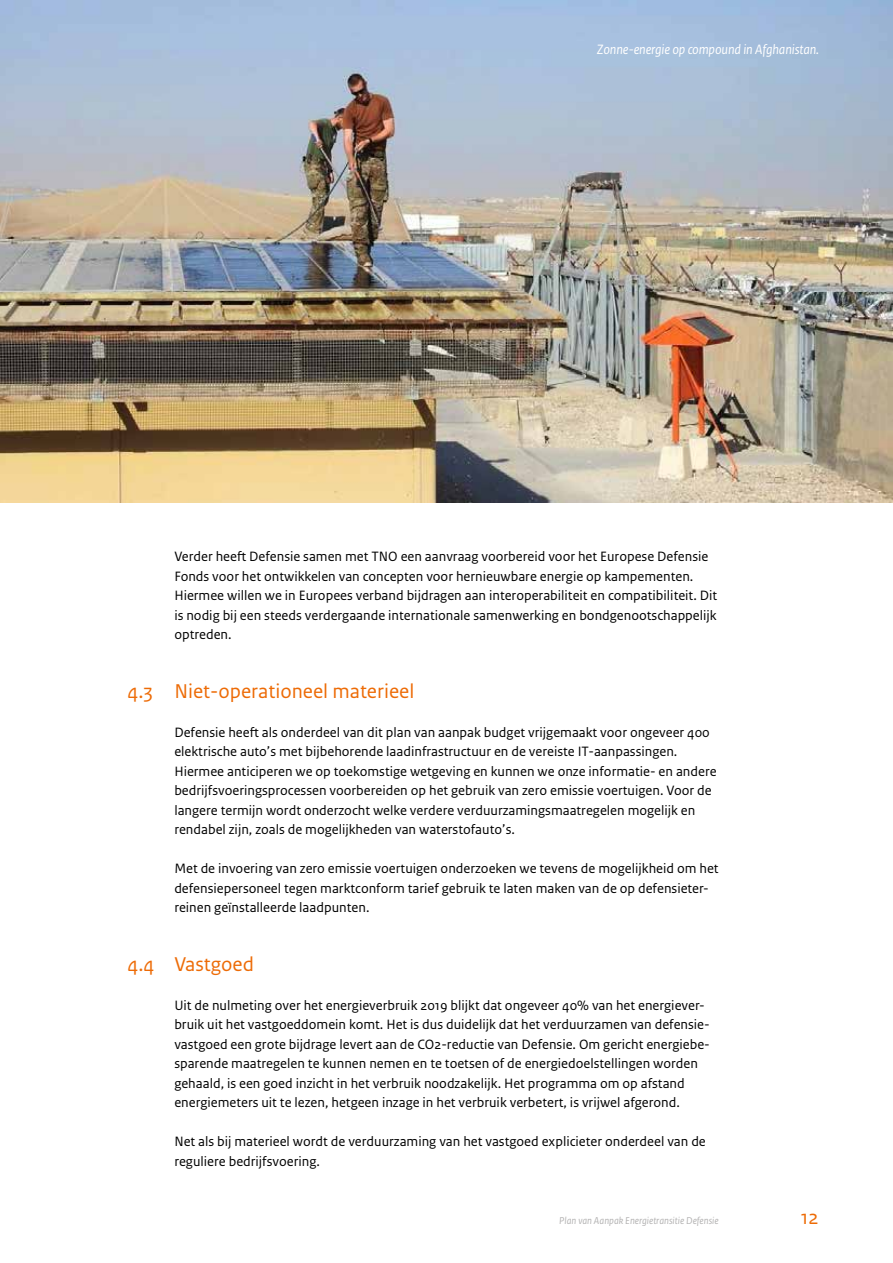
<style>
.page{position:relative;width:893px;height:1263px;background:#fff}
.page>*{position:absolute;margin:0;border:0;box-sizing:border-box;transform-origin:0 0}
.t1{font:21px "Rijksoverheid Sans Text";color:#ed6b06}
.t2{font:14.25px/19.5px "Rijksoverheid Sans Text";color:#000}
.t3{font:italic 14.25px "Rijksoverheid Sans Text";letter-spacing:-.01em;color:#fff}
.t4{font:italic 10.5px "Rijksoverheid Sans Text";color:#b3b2b2}
</style>
<div class="page">
<img style="left:0;top:0;width:893px;height:502px">
<p class="t3" style="left:597px;top:41px;width:224px">Zonne-energie op compound in Afghanistan.</p>
<p class="t2" style="left:174px;top:547px;width:544px">Verder heeft Defensie samen met TNO een aanvraag voorbereid voor het Europese Defensie Fonds voor het ontwikkelen van concepten voor hernieuwbare energie op kampementen.<br>Hiermee willen we in Europees verband bijdragen aan interoperabiliteit en compatibiliteit. Dit is nodig bij een steeds verdergaande internationale samenwerking en bondgenootschappelijk optreden.</p>
<h1 class="t1" style="left:128px;top:679px;width:288px">4.3 Niet-operationeel materieel</h1>
<p class="t2" style="left:174px;top:722px;width:544px">Defensie heeft als onderdeel van dit plan van aanpak budget vrijgemaakt voor ongeveer 400 elektrische auto’s met bijbehorende laadinfrastructuur en de vereiste IT-aanpassingen.<br>Hiermee anticiperen we op toekomstige wetgeving en kunnen we onze informatie- en andere bedrijfsvoeringsprocessen voorbereiden op het gebruik van zero emissie voertuigen. Voor de langere termijn wordt onderzocht welke verdere verduurzamingsmaatregelen mogelijk en rendabel zijn, zoals de mogelijkheden van waterstofauto’s.</p>
<p class="t2" style="left:174px;top:859px;width:546px">Met de invoering van zero emissie voertuigen onderzoeken we tevens de mogelijkheid om het defensiepersoneel tegen marktconform tarief gebruik te laten maken van de op defensieter&shy;reinen geïnstalleerde laadpunten.</p>
<h1 class="t1" style="left:128px;top:952px;width:128px">4.4 Vastgoed</h1>
<p class="t2" style="left:174px;top:995px;width:537px">Uit de nulmeting over het energieverbruik 2019 blijkt dat ongeveer 40% van het energiever&shy;bruik uit het vastgoeddomein komt. Het is dus duidelijk dat het verduurzamen van defensie&shy;vastgoed een grote bijdrage levert aan de CO2-reductie van Defensie. Om gericht energiebe&shy;sparende maatregelen te kunnen nemen en te toetsen of de energiedoelstellingen worden gehaald, is een goed inzicht in het verbruik noodzakelijk. Het programma om op afstand energiemeters uit te lezen, hetgeen inzage in het verbruik verbetert, is vrijwel afgerond.</p>
<p class="t2" style="left:174px;top:1132px;width:533px">Net als bij materieel wordt de verduurzaming van het vastgoed explicieter onderdeel van de reguliere bedrijfsvoering.</p>
<p class="t4" style="left:559px;top:1215px;width:161px">Plan van Aanpak Energietransitie Defensie</p>
<h1 class="t1" style="left:801px;top:1205px;width:19px">12</h1>
</div>
